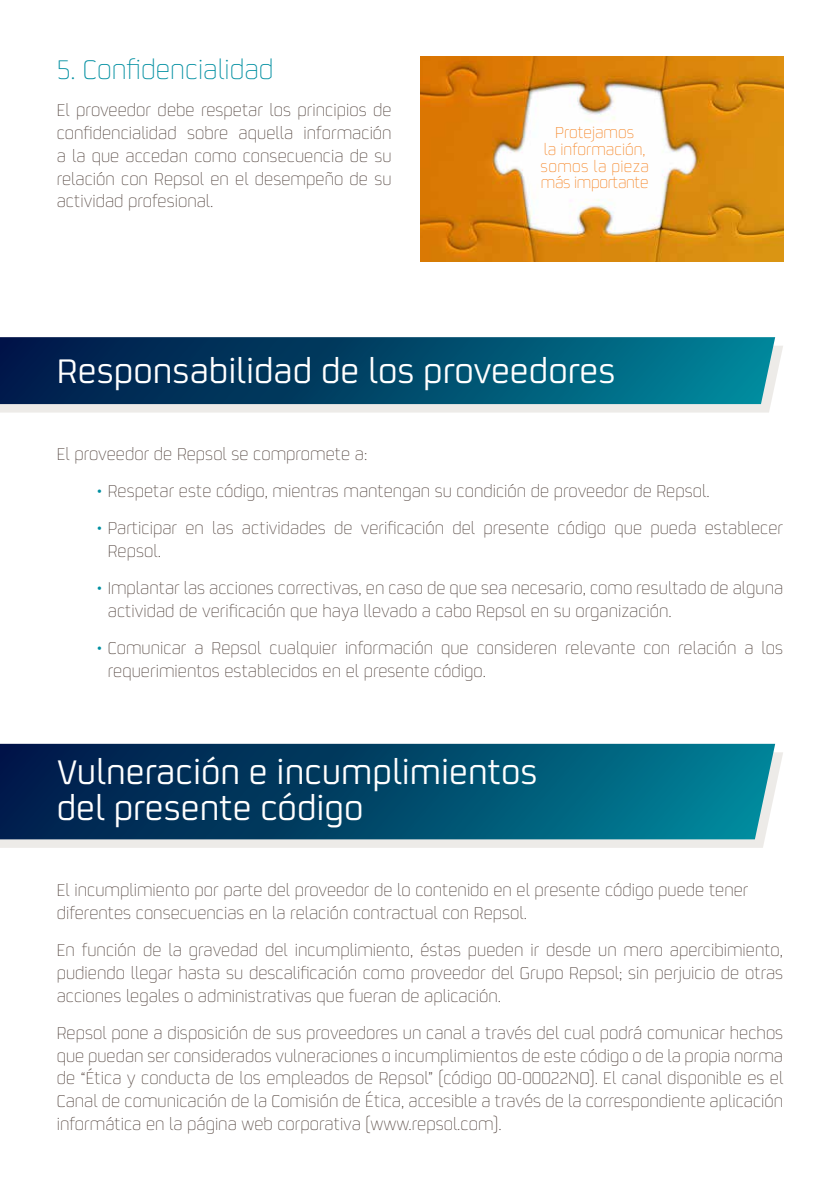
<style>
.page{position:relative;width:840px;height:1191px;background:#fff}
.page>*{position:absolute;margin:0;border:0;box-sizing:border-box;transform-origin:0 0}
.t1{font:38px/36px "Repsol";color:#fff}
.t2{font:300 30px "Repsol";color:#008fa1}
.t3{font:300 19px/22.8px "Repsol";color:#544640}
.t4{font:300 17.6px/16.8px "Repsol";color:#f58220;text-align:center}
.s1{color:#008fa1}
</style>
<div class="page">
<svg style="left:0;top:346px;width:782px;height:66px;background:#ebeae8"></svg>
<svg style="left:0;top:752px;width:782px;height:96px;background:#e6e7e5"></svg>
<svg style="left:0;top:337px;width:774px;height:67px;background:#014b6d"></svg>
<svg style="left:0;top:744px;width:774px;height:95px;background:#004a6c"></svg>
<img style="left:420px;top:57px;width:362px;height:204px">
<h2 class="t2" style="left:57px;top:49px;width:218px">5. Confidencialidad</h2>
<p class="t3" style="left:57px;top:97px;width:336px;text-align:justify">El proveedor debe respetar los principios de confidencialidad sobre aquella información a la que accedan como consecuencia de su relación con Repsol en el desempeño de su actividad profesional.</p>
<p class="t4" style="left:540px;top:123px;width:110px">Protejamos<br>la información, somos la pieza más importante</p>
<h1 class="t1" style="left:57px;top:350px;width:560px">Responsabilidad de los proveedores</h1>
<p class="t3" style="left:57px;top:441px;width:312px">El proveedor de Repsol se compromete a:</p>
<p class="t3" style="left:96px;top:478px;width:614px"><span class="s1">•</span> Respetar este código, mientras mantengan su condición de proveedor de Repsol.</p>
<p class="t3" style="left:108px;top:515px;width:676px;text-indent:-11px"><span class="s1">•</span> Participar en las actividades de verificación del presente código que pueda establecer<br>Repsol.</p>
<p class="t3" style="left:108px;top:575px;width:676px;text-indent:-11px"><span class="s1">•</span> Implantar las acciones correctivas, en caso de que sea necesario, como resultado de alguna actividad de verificación que haya llevado a cabo Repsol en su organización.</p>
<p class="t3" style="left:108px;top:635px;width:676px;text-indent:-11px"><span class="s1">•</span> Comunicar a Repsol cualquier información que consideren relevante con relación a los requerimientos establecidos en el presente código.</p>
<h1 class="t1" style="left:57px;top:751px;width:482px">Vulneración e incumplimientos del presente código</h1>
<p class="t3" style="left:57px;top:877px;width:693px">El incumplimiento por parte del proveedor de lo contenido en el presente código puede tener diferentes consecuencias en la relación contractual con Repsol.</p>
<p class="t3" style="left:57px;top:937px;width:727px;text-align:justify">En función de la gravedad del incumplimiento, éstas pueden ir desde un mero apercibimiento, pudiendo llegar hasta su descalificación como proveedor del Grupo Repsol; sin perjuicio de otras acciones legales o administrativas que fueran de aplicación.</p>
<p class="t3" style="left:57px;top:1019px;width:727px;text-align:justify">Repsol pone a disposición de sus proveedores un canal a través del cual podrá comunicar hechos que puedan ser considerados vulneraciones o incumplimientos de este código o de la propia norma de “Ética y conducta de los empleados de Repsol” (código 00-00022NO). El canal disponible es el Canal de comunicación de la Comisión de Ética, accesible a través de la correspondiente aplicación informática en la página web corporativa (www.repsol.com).</p>
</div>
